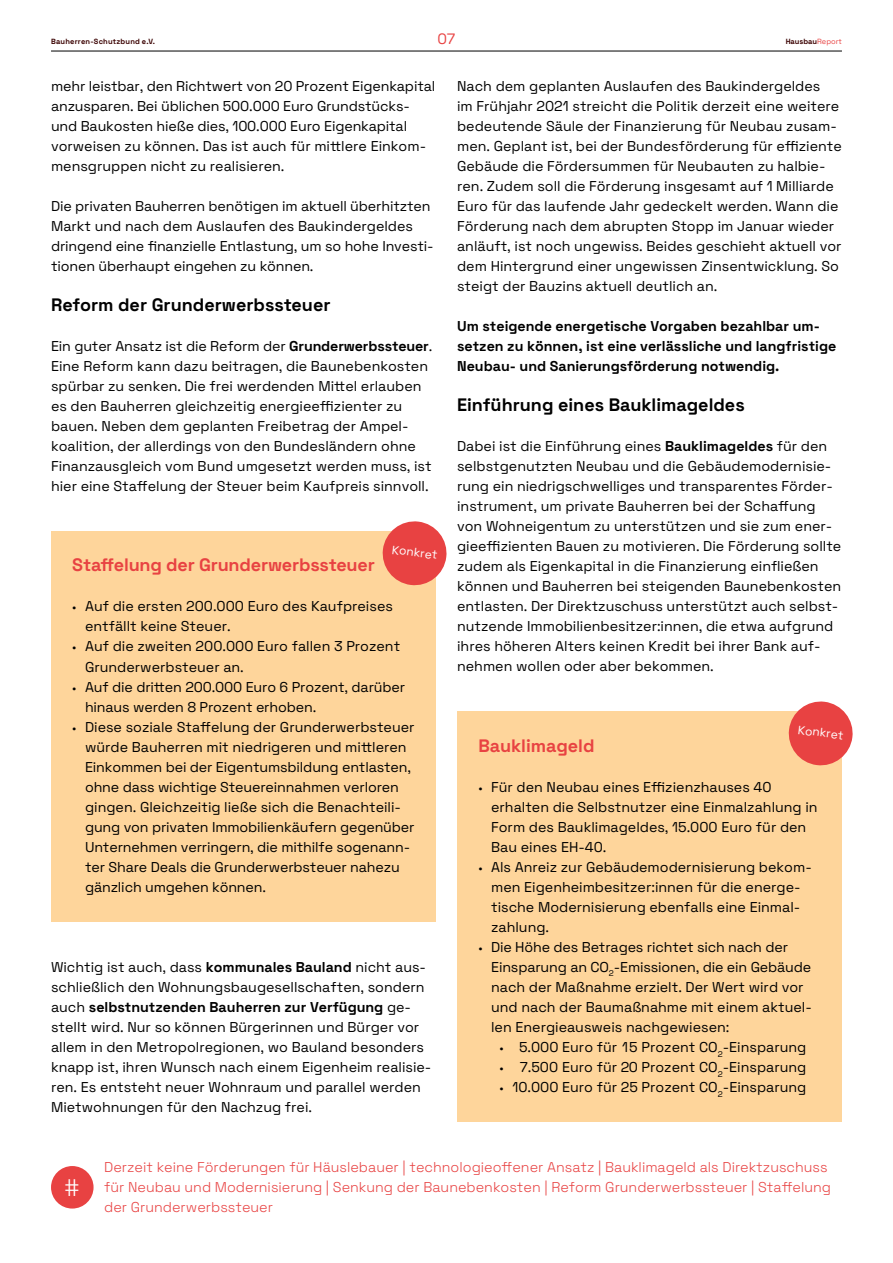
<style>
.page{position:relative;width:893px;height:1263px;background:#fff}
.page>*{position:absolute;margin:0;border:0;box-sizing:border-box;transform-origin:0 0}
.t1{font:300 24px "BSB Space Grotesk";color:#fff}
.t2{font:700 18px "BSB Space Grotesk";color:#000}
.t3{font:700 18px "BSB Space Grotesk";letter-spacing:-.01em;color:#e84242}
.t4{font:15px "BSB Space Grotesk";color:#e84242}
.t5{font:14.25px/20px "BSB Space Grotesk";color:#000}
.t6{font:300 14.25px/20px "BSB Space Grotesk";color:#e84242}
.t7{font:700 14.25px/20px "BSB Space Grotesk";color:#000}
.t8{font:12px "BSB Space Grotesk";color:#fff}
.t9{font:700 7.5px "BSB Space Grotesk";letter-spacing:.025em;color:#3a0000}
.t10{font:700 7.5px "BSB Space Grotesk";color:#3a0000}
.s1{font-weight:400;color:#e84242}
.s2{font-weight:700}
.s3{font-size:12px}
</style>
<div class="page">
<div style="left:51px;top:531px;width:385px;height:391px;background:#fed59b"></div>
<div style="left:457px;top:711px;width:385px;height:411px;background:#fed59b"></div>
<div style="left:51px;top:1166px;width:43px;height:42px;background:#e84242;border-radius:50%"></div>
<svg style="left:382px;top:521px;width:65px;height:65px"></svg>
<svg style="left:788px;top:701px;width:65px;height:65px"></svg>
<hr style="left:51px;top:51px;width:791px;height:1px;background:#000">
<p class="t9" style="left:51px;top:35px;width:106px">Bauherren-Schutzbund e.V.</p>
<p class="t4" style="left:438px;top:27px;width:19px">07</p>
<p class="t10" style="left:786px;top:35px;width:58px">Hausbau<span class="s1">Report</span></p>
<p class="t5" style="left:51px;top:75px;width:386px">mehr leistbar, den Richtwert von 20 Prozent Eigenkapital anzusparen. Bei üblichen 500.000 Euro Grundstücks&shy;und Baukosten hieße dies, 100.000 Euro Eigenkapital vorweisen zu können. Das ist auch für mittlere Einkom&shy;mensgruppen nicht zu realisieren.</p>
<p class="t5" style="left:51px;top:195px;width:384px">Die privaten Bauherren benötigen im aktuell überhitzten Markt und nach dem Auslaufen des Baukindergeldes dringend eine finanzielle Entlastung, um so hohe Investi&shy;tionen überhaupt eingehen zu können.</p>
<p class="t2" style="left:51px;top:291px;width:281px">Reform der Grunderwerbssteuer</p>
<p class="t5" style="left:51px;top:335px;width:383px">Ein guter Ansatz ist die Reform der <span class="s2">Grunderwerbssteuer</span>.<br>Eine Reform kann dazu beitragen, die Baunebenkosten spürbar zu senken. Die frei werdenden Mittel erlauben es den Bauherren gleichzeitig energieeffizienter zu bauen. Neben dem geplanten Freibetrag der Ampel&shy;koalition, der allerdings von den Bundesländern ohne Finanzausgleich vom Bund umgesetzt werden muss, ist hier eine Staffelung der Steuer beim Kaufpreis sinnvoll.</p>
<p class="t8" style="left:393px;top:540px;width:47px;rotate:7deg">Konkret</p>
<p class="t3" style="left:72px;top:551px;width:304px">Staffelung der Grunderwerbssteuer</p>
<p class="t5" style="left:85px;top:596px;width:309px;text-indent:-13px"><span class="s3">•</span> Auf die ersten 200.000 Euro des Kaufpreises entfällt keine Steuer.</p>
<p class="t5" style="left:85px;top:636px;width:317px;text-indent:-13px"><span class="s3">•</span> Auf die zweiten 200.000 Euro fallen 3 Prozent<br>Grunderwerbsteuer an.</p>
<p class="t5" style="left:85px;top:676px;width:322px;text-indent:-13px"><span class="s3">•</span> Auf die dritten 200.000 Euro 6 Prozent, darüber hinaus werden 8 Prozent erhoben.</p>
<p class="t5" style="left:85px;top:716px;width:331px;text-indent:-13px"><span class="s3">•</span> Diese soziale Staffelung der Grunderwerbsteuer würde Bauherren mit niedrigeren und mittleren Einkommen bei der Eigentumsbildung entlasten, ohne dass wichtige Steuereinnahmen verloren gingen. Gleichzeitig ließe sich die Benachteili&shy;gung von privaten Immobilienkäufern gegenüber Unternehmen verringern, die mithilfe sogenann&shy;ter Share Deals die Grunderwerbsteuer nahezu gänzlich umgehen können.</p>
<p class="t5" style="left:51px;top:956px;width:382px">Wichtig ist auch, dass <span class="s2">kommunales Bauland</span> nicht aus&shy;schließlich den Wohnungsbaugesellschaften, sondern auch <span class="s2">selbstnutzenden Bauherren zur Verfügung</span> ge&shy;stellt wird. Nur so können Bürgerinnen und Bürger vor allem in den Metropolregionen, wo Bauland besonders knapp ist, ihren Wunsch nach einem Eigenheim realisie&shy;ren. Es entsteht neuer Wohnraum und parallel werden Mietwohnungen für den Nachzug frei.</p>
<p class="t5" style="left:457px;top:75px;width:386px">Nach dem geplanten Auslaufen des Baukindergeldes<br>im Frühjahr 2021 streicht die Politik derzeit eine weitere bedeutende Säule der Finanzierung für Neubau zusam&shy;men. Geplant ist, bei der Bundesförderung für effiziente Gebäude die Fördersummen für Neubauten zu halbie&shy;ren. Zudem soll die Förderung insgesamt auf 1 Milliarde Euro für das laufende Jahr gedeckelt werden. Wann die Förderung nach dem abrupten Stopp im Januar wieder anläuft, ist noch ungewiss. Beides geschieht aktuell vor dem Hintergrund einer ungewissen Zinsentwicklung. So steigt der Bauzins aktuell deutlich an.</p>
<p class="t7" style="left:457px;top:315px;width:381px">Um steigende energetische Vorgaben bezahlbar um&shy;setzen zu können, ist eine verlässliche und langfristige<br>Neubau- und Sanierungsförderung notwendig.</p>
<p class="t2" style="left:457px;top:391px;width:289px">Einführung eines Bauklimageldes</p>
<p class="t5" style="left:457px;top:435px;width:386px">Dabei ist die Einführung eines <span class="s2">Bauklimageldes</span> für den selbstgenutzten Neubau und die Gebäudemodernisie&shy;rung ein niedrigschwelliges und transparentes Förder&shy;instrument, um private Bauherren bei der Schaffung von Wohneigentum zu unterstützen und sie zum ener&shy;gieeffizienten Bauen zu motivieren. Die Förderung sollte zudem als Eigenkapital in die Finanzierung einfließen können und Bauherren bei steigenden Baunebenkosten entlasten. Der Direktzuschuss unterstützt auch selbst&shy;nutzende Immobilienbesitzer:innen, die etwa aufgrund ihres höheren Alters keinen Kredit bei ihrer Bank auf&shy;nehmen wollen oder aber bekommen.</p>
<p class="t8" style="left:799px;top:721px;width:47px;rotate:7deg">Konkret</p>
<p class="t3" style="left:478px;top:731px;width:118px">Bauklimageld</p>
<p class="t5" style="left:491px;top:776px;width:328px;text-indent:-13px"><span class="s3">•</span> Für den Neubau eines Effizienzhauses 40 erhalten die Selbstnutzer eine Einmalzahlung in Form des Bauklimageldes, 15.000 Euro für den Bau eines EH-40.</p>
<p class="t5" style="left:491px;top:856px;width:322px;text-indent:-13px"><span class="s3">•</span> Als Anreiz zur Gebäudemodernisierung bekom&shy;men Eigenheimbesitzer:innen für die energe&shy;tische Modernisierung ebenfalls eine Einmal&shy;zahlung.</p>
<p class="t5" style="left:491px;top:936px;width:322px;text-indent:-13px"><span class="s3">•</span> Die Höhe des Betrages richtet sich nach der Einsparung an CO<sub>2</sub>-Emissionen, die ein Gebäude nach der Maßnahme erzielt. Der Wert wird vor und nach der Baumaßnahme mit einem aktuel&shy;len Energieausweis nachgewiesen:</p>
<p class="t5" style="left:500px;top:1036px;width:308px"><span class="s3">•</span> 5.000 Euro für 15 Prozent CO<sub>2</sub>-Einsparung</p>
<p class="t5" style="left:500px;top:1056px;width:308px"><span class="s3">•</span> 7.500 Euro für 20 Prozent CO<sub>2</sub>-Einsparung</p>
<p class="t5" style="left:500px;top:1076px;width:308px"><span class="s3">•</span> 10.000 Euro für 25 Prozent CO<sub>2</sub>-Einsparung</p>
<h1 class="t1" style="left:65px;top:1170px;width:16px">#</h1>
<p class="t6" style="left:104px;top:1156px;width:728px">Derzeit keine Förderungen für Häuslebauer | technologieoffener Ansatz | Bauklimageld als Direktzuschuss für Neubau und Modernisierung | Senkung der Baunebenkosten | Reform Grunderwerbssteuer | Staffelung der Grunderwerbssteuer</p>
</div>
